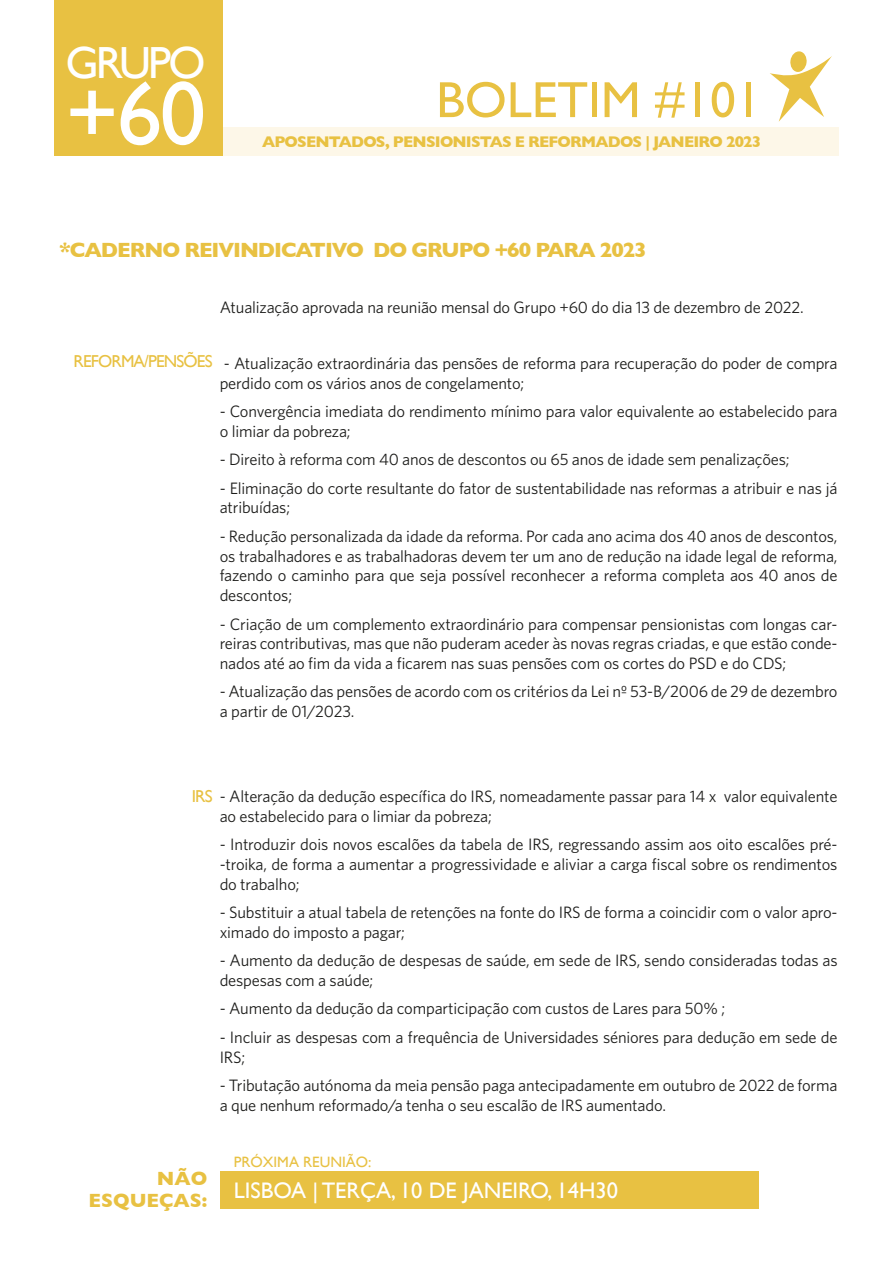
<style>
.page{position:relative;width:893px;height:1263px;background:#fff}
.page>*{position:absolute;margin:0;border:0;box-sizing:border-box;transform-origin:0 0}
.mais_um_intertitulo{font:91.5px "Gill Sans";color:#fff}
.t1{font:51px "Gill Sans";color:#e8c142}
.mais_um_intertitulo-2{font:45px "Gill Sans";letter-spacing:-.06em;color:#fff}
.mais_um_intertitulo-3{font:22.5px "Gill Sans";color:#fff}
.t2{font:700 21px "Gill Sans";letter-spacing:-.05em;color:#e8c142}
.mais_um_intertitulo-4{font:700 19.5px/22.5px "Gill Sans";color:#e8c142;text-align:right}
.mais_um_intertitulo-5{font:17.25px "Gill Sans";letter-spacing:-.05em;color:#e8c142}
.t3{font:16.5px/19.8px "Whitney";letter-spacing:-.01em;color:#1d1d1b}
.t4{font:700 15.75px "Gill Sans";letter-spacing:-.05em;color:#e8c142}
.mais_um_intertitulo-6{font:15px "Gill Sans";color:#e8c142}
.s1{font-family:"Gill Sans";font-size:17.25px;color:#e8c142}
</style>
<div class="page">
<div style="left:54px;top:128px;width:785px;height:28px;background:#fdf7e8"></div>
<div style="left:54px;top:0;width:169px;height:155px;background:#e8c142"></div>
<div style="left:220px;top:1171px;width:538px;height:38px;background:#e8c142"></div>
<svg style="left:770px;top:51px;width:62px;height:71px"></svg>
<p class="mais_um_intertitulo-2" style="left:65px;top:36px;width:142px">GRUPO</p>
<p class="mais_um_intertitulo" style="left:65px;top:60px;width:142px">+60</p>
<p class="t1" style="left:436px;top:70px;width:327px">BOLETIM #101</p>
<p class="t4" style="left:262px;top:129px;width:501px">APOSENTADOS, PENSIONISTAS E REFORMADOS | JANEIRO 2023</p>
<p class="t2" style="left:59px;top:233px;width:589px">*CADERNO REIVINDICATIVO DO GRUPO +60 PARA 2023</p>
<p class="t3" style="left:220px;top:296px;width:585px">Atualização aprovada na reunião mensal do Grupo +60 do dia 13 de dezembro de 2022.</p>
<p class="mais_um_intertitulo-5" style="left:74px;top:351px;width:141px">REFORMA/PENSÕES</p>
<p class="t3" style="left:220px;top:353px;width:619px">- Atualização extraordinária das pensões de reforma para recuperação do poder de compra perdido com os vários anos de congelamento;</p>
<p class="t3" style="left:220px;top:401px;width:619px">- Convergência imediata do rendimento mínimo para valor equivalente ao estabelecido para o limiar da pobreza;</p>
<p class="t3" style="left:220px;top:449px;width:571px">- Direito à reforma com 40 anos de descontos ou 65 anos de idade sem penalizações;</p>
<p class="t3" style="left:220px;top:478px;width:619px">- Eliminação do corte resultante do fator de sustentabilidade nas reformas a atribuir e nas já atribuídas;</p>
<p class="t3" style="left:220px;top:526px;width:619px;text-align:justify">- Redução personalizada da idade da reforma. Por cada ano acima dos 40 anos de descontos, os trabalhadores e as trabalhadoras devem ter um ano de redução na idade legal de reforma, fazendo o caminho para que seja possível reconhecer a reforma completa aos 40 anos de descontos;</p>
<p class="t3" style="left:220px;top:613px;width:619px;text-align:justify">- Criação de um complemento extraordinário para compensar pensionistas com longas car&shy;reiras contributivas, mas que não puderam aceder às novas regras criadas, e que estão conde&shy;nados até ao fim da vida a ficarem nas suas pensões com os cortes do PSD e do CDS;</p>
<p class="t3" style="left:220px;top:681px;width:619px">- Atualização das pensões de acordo com os critérios da Lei nº 53-B/2006 de 29 de dezembro a partir de 01/2023.</p>
<p class="t3" style="left:220px;top:786px;width:619px;text-indent:-28px"><span class="s1">IRS</span> - Alteração da dedução específica do IRS, nomeadamente passar para 14 x valor equivalente ao estabelecido para o limiar da pobreza;</p>
<p class="t3" style="left:220px;top:834px;width:619px;text-align:justify">- Introduzir dois novos escalões da tabela de IRS, regressando assim aos oito escalões pré--troika, de forma a aumentar a progressividade e aliviar a carga fiscal sobre os rendimentos do trabalho;</p>
<p class="t3" style="left:220px;top:902px;width:619px">- Substituir a atual tabela de retenções na fonte do IRS de forma a coincidir com o valor apro&shy;ximado do imposto a pagar;</p>
<p class="t3" style="left:220px;top:950px;width:619px">- Aumento da dedução de despesas de saúde, em sede de IRS, sendo consideradas todas as despesas com a saúde;</p>
<p class="t3" style="left:220px;top:998px;width:507px">- Aumento da dedução da comparticipação com custos de Lares para 50% ;</p>
<p class="t3" style="left:220px;top:1027px;width:619px">- Incluir as despesas com a frequência de Universidades séniores para dedução em sede de<br>IRS;</p>
<p class="t3" style="left:220px;top:1075px;width:619px">- Tributação autónoma da meia pensão paga antecipadamente em outubro de 2022 de forma a que nenhum reformado/a tenha o seu escalão de IRS aumentado.</p>
<p class="mais_um_intertitulo-4" style="left:89px;top:1167px;width:120px">NÃO<br>ESQUEÇAS:</p>
<p class="mais_um_intertitulo-6" style="left:234px;top:1153px;width:139px">PRÓXIMA REUNIÃO:</p>
<p class="mais_um_intertitulo-3" style="left:234px;top:1177px;width:386px">LISBOA | TERÇA, 10 DE JANEIRO, 14H30</p>
</div>
